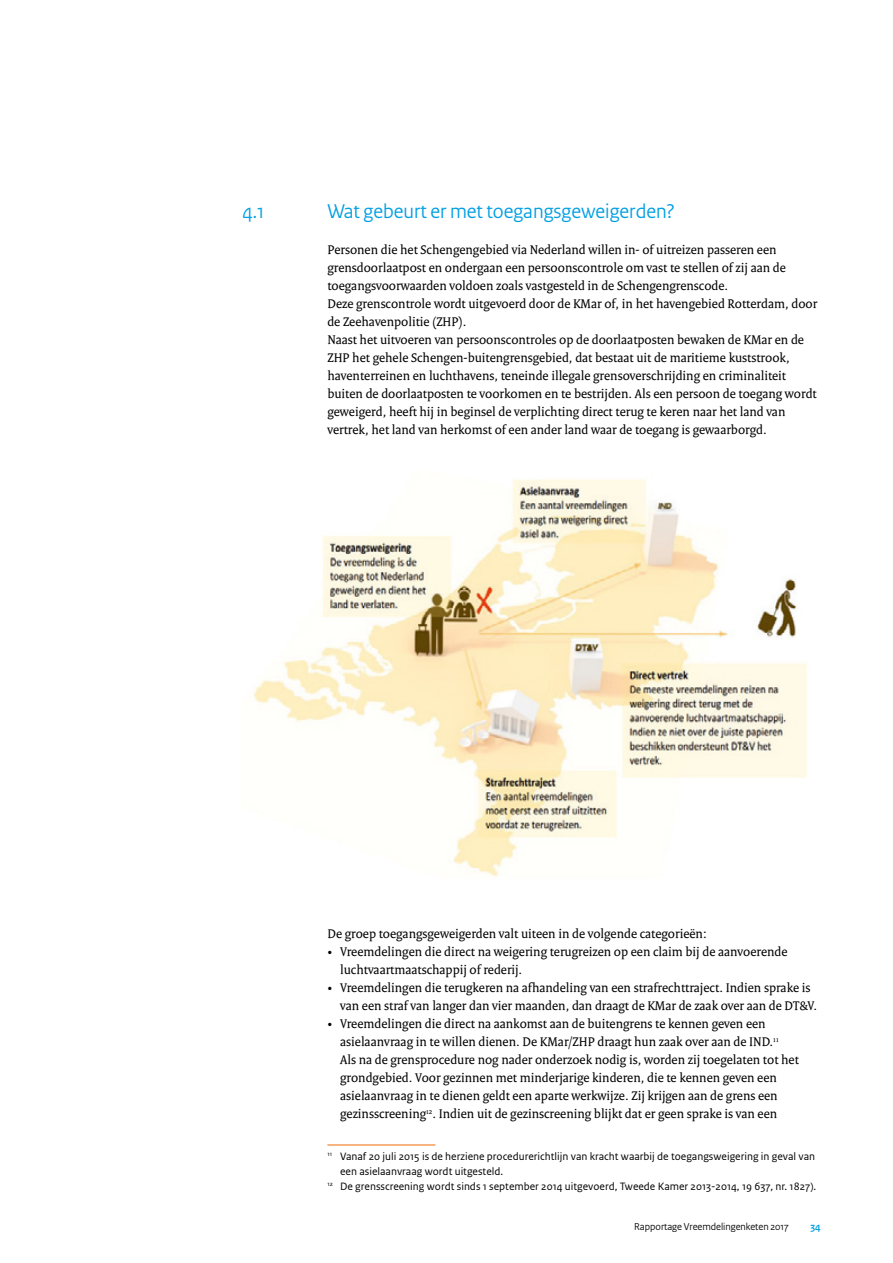
<style>
.page{position:relative;width:893px;height:1263px;background:#fff}
.page>*{position:absolute;margin:0;border:0;box-sizing:border-box;transform-origin:0 0}
.t1{font:21px "Rijksoverheid Sans Heading";color:#009fe3}
.t2{font:13.5px/18px "Rijksoverheid Serif";color:#000}
.t3{font:11.25px "Rijksoverheid Sans Text";color:#000}
.t4{font:10.5px "Rijksoverheid Sans Heading";color:#000}
.t5{font:700 10.5px "Rijksoverheid Sans Heading";color:#009fe3}
</style>
<div class="page">
<img style="left:253px;top:479px;width:554px;height:398px">
<hr style="left:327px;top:1144px;width:108px;height:1px;background:#ed6b06">
<h1 class="t1" style="left:242px;top:199px;width:23px">4.1</h1>
<h1 class="t1" style="left:327px;top:199px;width:349px">Wat gebeurt er met toegangsgeweigerden?</h1>
<p class="t2" style="left:327px;top:240px;width:491px">Personen die het Schengengebied via Nederland willen in- of uitreizen passeren een grensdoorlaatpost en ondergaan een persoonscontrole om vast te stellen of zij aan de toegangsvoorwaarden voldoen zoals vastgesteld in de Schengengrenscode.<br>Deze grenscontrole wordt uitgevoerd door de KMar of, in het havengebied Rotterdam, door de Zeehavenpolitie (ZHP).<br>Naast het uitvoeren van persoonscontroles op de doorlaatposten bewaken de KMar en de ZHP het gehele Schengen-buitengrensgebied, dat bestaat uit de maritieme kuststrook, haventerreinen en luchthavens, teneinde illegale grensoverschrijding en criminaliteit buiten de doorlaatposten te voorkomen en te bestrijden. Als een persoon de toegang wordt geweigerd, heeft hij in beginsel de verplichting direct terug te keren naar het land van vertrek, het land van herkomst of een ander land waar de toegang is gewaarborgd.</p>
<p class="t2" style="left:327px;top:924px;width:381px">De groep toegangsgeweigerden valt uiteen in de volgende categorieën:</p>
<p class="t2" style="left:340px;top:942px;width:449px;text-indent:-13px">• Vreemdelingen die direct na weigering terugreizen op een claim bij de aanvoerende luchtvaartmaatschappij of rederij.</p>
<p class="t2" style="left:340px;top:978px;width:479px;text-indent:-13px">• Vreemdelingen die terugkeren na afhandeling van een strafrechttraject. Indien sprake is van een straf van langer dan vier maanden, dan draagt de KMar de zaak over aan de DT&amp;V.</p>
<p class="t2" style="left:340px;top:1014px;width:460px;text-indent:-13px">• Vreemdelingen die direct na aankomst aan de buitengrens te kennen geven een asielaanvraag in te willen dienen. De KMar/ZHP draagt hun zaak over aan de IND.<sup>11<br></sup>Als na de grensprocedure nog nader onderzoek nodig is, worden zij toegelaten tot het grondgebied. Voor gezinnen met minderjarige kinderen, die te kennen geven een asielaanvraag in te dienen geldt een aparte werkwijze. Zij krijgen aan de grens een gezinsscreening<sup>12</sup>. Indien uit de gezinscreening blijkt dat er geen sprake is van een</p>
<p class="t3" style="left:327px;top:1150px;width:489px"><sup>11</sup> Vanaf 20 juli 2015 is de herziene procedurerichtlijn van kracht waarbij de toegangsweigering in geval van</p>
<p class="t3" style="left:340px;top:1165px;width:165px">een asielaanvraag wordt uitgesteld.</p>
<p class="t3" style="left:327px;top:1180px;width:490px"><sup>12</sup> De grensscreening wordt sinds 1 september 2014 uitgevoerd, Tweede Kamer 2013-2014, 19 637, nr. 1827).</p>
<p class="t4" style="left:634px;top:1221px;width:156px">Rapportage Vreemdelingenketen 2017</p>
<p class="t5" style="left:811px;top:1221px;width:12px">34</p>
</div>
